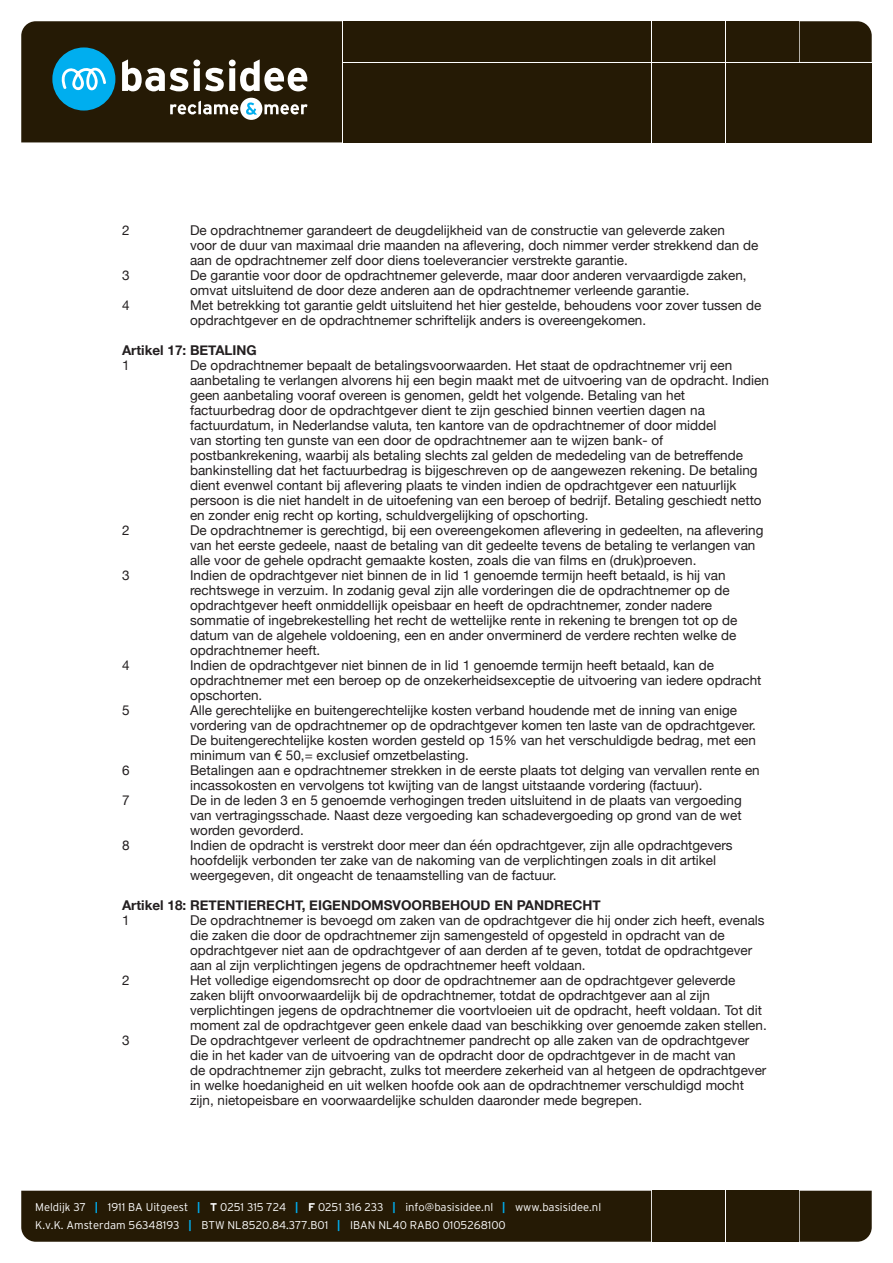
<style>
.page{position:relative;width:893px;height:1263px;background:#fff}
.page>*{position:absolute;margin:0;border:0;box-sizing:border-box;transform-origin:0 0}
.t1{font:13.5px/15px "Helvetica Neue";color:#231f20}
.t2{font:700 13.5px "Helvetica Neue";color:#231f20}
.t3{font:300 11.25px/18px "Interstate";color:#fff}
.s1{font-weight:700;color:#00aeef}
.s2{font-weight:700}
</style>
<div class="page">
<div style="left:652px;top:21px;width:73px;height:41px;background:#251a05"></div>
<div style="left:343px;top:21px;width:308px;height:41px;background:#251a05"></div>
<div style="left:343px;top:63px;width:308px;height:79px;background:#251a05"></div>
<div style="left:726px;top:21px;width:72px;height:41px;background:#251a05"></div>
<div style="left:652px;top:63px;width:73px;height:79px;background:#251a05"></div>
<svg style="left:800px;top:21px;width:72px;height:41px;background:#2a200b"></svg>
<div style="left:726px;top:63px;width:72px;height:79px;background:#251a05"></div>
<div style="left:800px;top:63px;width:72px;height:79px;background:#251a05"></div>
<svg style="left:21px;top:21px;width:321px;height:121px;background:#393c30"></svg>
<div style="left:652px;top:1191px;width:73px;height:51px;background:#251a05"></div>
<div style="left:726px;top:1191px;width:72px;height:51px;background:#251a05"></div>
<div style="left:800px;top:1191px;width:72px;height:51px;background:#251a05"></div>
<div style="left:21px;top:1191px;width:630px;height:51px;background:#251a05"></div>
<p class="t1" style="left:122px;top:223px;width:9px">2</p>
<p class="t1" style="left:190px;top:223px;width:570px">De opdrachtnemer garandeert de deugdelijkheid van de constructie van geleverde zaken<br>voor de duur van maximaal drie maanden na aflevering, doch nimmer verder strekkend dan de aan de opdrachtnemer zelf door diens toeleverancier verstrekte garantie.</p>
<p class="t1" style="left:122px;top:268px;width:9px">3</p>
<p class="t1" style="left:190px;top:268px;width:558px">De garantie voor door de opdrachtnemer geleverde, maar door anderen vervaardigde zaken, omvat uitsluitend de door deze anderen aan de opdrachtnemer verleende garantie.</p>
<p class="t1" style="left:122px;top:298px;width:9px">4</p>
<p class="t1" style="left:190px;top:298px;width:573px">Met betrekking tot garantie geldt uitsluitend het hier gestelde, behoudens voor zover tussen de opdrachtgever en de opdrachtnemer schriftelijk anders is overeengekomen.</p>
<p class="t2" style="left:122px;top:339px;width:136px">Artikel 17: BETALING</p>
<p class="t1" style="left:122px;top:358px;width:9px">1</p>
<p class="t1" style="left:190px;top:358px;width:580px">De opdrachtnemer bepaalt de betalingsvoorwaarden. Het staat de opdrachtnemer vrij een aanbetaling te verlangen alvorens hij een begin maakt met de uitvoering van de opdracht. Indien geen aanbetaling vooraf overeen is genomen, geldt het volgende. Betaling van het factuurbedrag door de opdrachtgever dient te zijn geschied binnen veertien dagen na factuurdatum, in Nederlandse valuta, ten kantore van de opdrachtnemer of door middel<br>van storting ten gunste van een door de opdrachtnemer aan te wijzen bank- of postbankrekening, waarbij als betaling slechts zal gelden de mededeling van de betreffende bankinstelling dat het factuurbedrag is bijgeschreven op de aangewezen rekening. De betaling dient evenwel contant bij aflevering plaats te vinden indien de opdrachtgever een natuurlijk persoon is die niet handelt in de uitoefening van een beroep of bedrijf. Betaling geschiedt netto en zonder enig recht op korting, schuldvergelijking of opschorting.</p>
<p class="t1" style="left:122px;top:523px;width:9px">2</p>
<p class="t1" style="left:190px;top:523px;width:575px">De opdrachtnemer is gerechtigd, bij een overeengekomen aflevering in gedeelten, na aflevering van het eerste gedeele, naast de betaling van dit gedeelte tevens de betaling te verlangen van alle voor de gehele opdracht gemaakte kosten, zoals die van films en (druk)proeven.</p>
<p class="t1" style="left:122px;top:568px;width:9px">3</p>
<p class="t1" style="left:190px;top:568px;width:549px">Indien de opdrachtgever niet binnen de in lid 1 genoemde termijn heeft betaald, is hij van rechtswege in verzuim. In zodanig geval zijn alle vorderingen die de opdrachtnemer op de opdrachtgever heeft onmiddellijk opeisbaar en heeft de opdrachtnemer, zonder nadere sommatie of ingebrekestelling het recht de wettelijke rente in rekening te brengen tot op de datum van de algehele voldoening, een en ander onverminerd de verdere rechten welke de opdrachtnemer heeft.</p>
<p class="t1" style="left:122px;top:658px;width:9px">4</p>
<p class="t1" style="left:190px;top:658px;width:573px">Indien de opdrachtgever niet binnen de in lid 1 genoemde termijn heeft betaald, kan de opdrachtnemer met een beroep op de onzekerheidsexceptie de uitvoering van iedere opdracht opschorten.</p>
<p class="t1" style="left:122px;top:703px;width:9px">5</p>
<p class="t1" style="left:190px;top:703px;width:567px">Alle gerechtelijke en buitengerechtelijke kosten verband houdende met de inning van enige vordering van de opdrachtnemer op de opdrachtgever komen ten laste van de opdrachtgever.<br>De buitengerechtelijke kosten worden gesteld op 15% van het verschuldigde bedrag, met een minimum van € 50,= exclusief omzetbelasting.</p>
<p class="t1" style="left:122px;top:763px;width:9px">6</p>
<p class="t1" style="left:190px;top:763px;width:571px">Betalingen aan e opdrachtnemer strekken in de eerste plaats tot delging van vervallen rente en incassokosten en vervolgens tot kwijting van de langst uitstaande vordering (factuur).</p>
<p class="t1" style="left:122px;top:793px;width:9px">7</p>
<p class="t1" style="left:190px;top:793px;width:553px;text-align:justify">De in de leden 3 en 5 genoemde verhogingen treden uitsluitend in de plaats van vergoeding van vertragingsschade. Naast deze vergoeding kan schadevergoeding op grond van de wet worden gevorderd.</p>
<p class="t1" style="left:122px;top:838px;width:9px">8</p>
<p class="t1" style="left:190px;top:838px;width:544px">Indien de opdracht is verstrekt door meer dan één opdrachtgever, zijn alle opdrachtgevers hoofdelijk verbonden ter zake van de nakoming van de verplichtingen zoals in dit artikel weergegeven, dit ongeacht de tenaamstelling van de factuur.</p>
<p class="t2" style="left:122px;top:894px;width:480px">Artikel 18: RETENTIERECHT, EIGENDOMSVOORBEHOUD EN PANDRECHT</p>
<p class="t1" style="left:122px;top:913px;width:9px">1</p>
<p class="t1" style="left:190px;top:913px;width:576px">De opdrachtnemer is bevoegd om zaken van de opdrachtgever die hij onder zich heeft, evenals die zaken die door de opdrachtnemer zijn samengesteld of opgesteld in opdracht van de opdrachtgever niet aan de opdrachtgever of aan derden af te geven, totdat de opdrachtgever aan al zijn verplichtingen jegens de opdrachtnemer heeft voldaan.</p>
<p class="t1" style="left:122px;top:973px;width:9px">2</p>
<p class="t1" style="left:190px;top:973px;width:578px">Het volledige eigendomsrecht op door de opdrachtnemer aan de opdrachtgever geleverde zaken blijft onvoorwaardelijk bij de opdrachtnemer, totdat de opdrachtgever aan al zijn verplichtingen jegens de opdrachtnemer die voortvloeien uit de opdracht, heeft voldaan. Tot dit moment zal de opdrachtgever geen enkele daad van beschikking over genoemde zaken stellen.</p>
<p class="t1" style="left:122px;top:1033px;width:9px">3</p>
<p class="t1" style="left:190px;top:1033px;width:578px">De opdrachtgever verleent de opdrachtnemer pandrecht op alle zaken van de opdrachtgever die in het kader van de uitvoering van de opdracht door de opdrachtgever in de macht van<br>de opdrachtnemer zijn gebracht, zulks tot meerdere zekerheid van al hetgeen de opdrachtgever in welke hoedanigheid en uit welken hoofde ook aan de opdrachtnemer verschuldigd mocht zijn, nietopeisbare en voorwaardelijke schulden daaronder mede begrepen.</p>
<p class="t3" style="left:35px;top:1197px;width:567px">Meldijk 37 <span class="s1">|</span> 1911 BA Uitgeest <span class="s1">|</span> <span class="s2">T</span> 0251 315 724 <span class="s1">|</span> <span class="s2">F</span> 0251 316 233 <span class="s1">|</span> info@basisidee.nl <span class="s1">|</span> www.basisidee.nl<br>K.v.K. Amsterdam 56348193 <span class="s1">|</span> BTW NL8520.84.377.B01 <span class="s1">|</span> IBAN NL40 RABO 0105268100</p>
</div>
